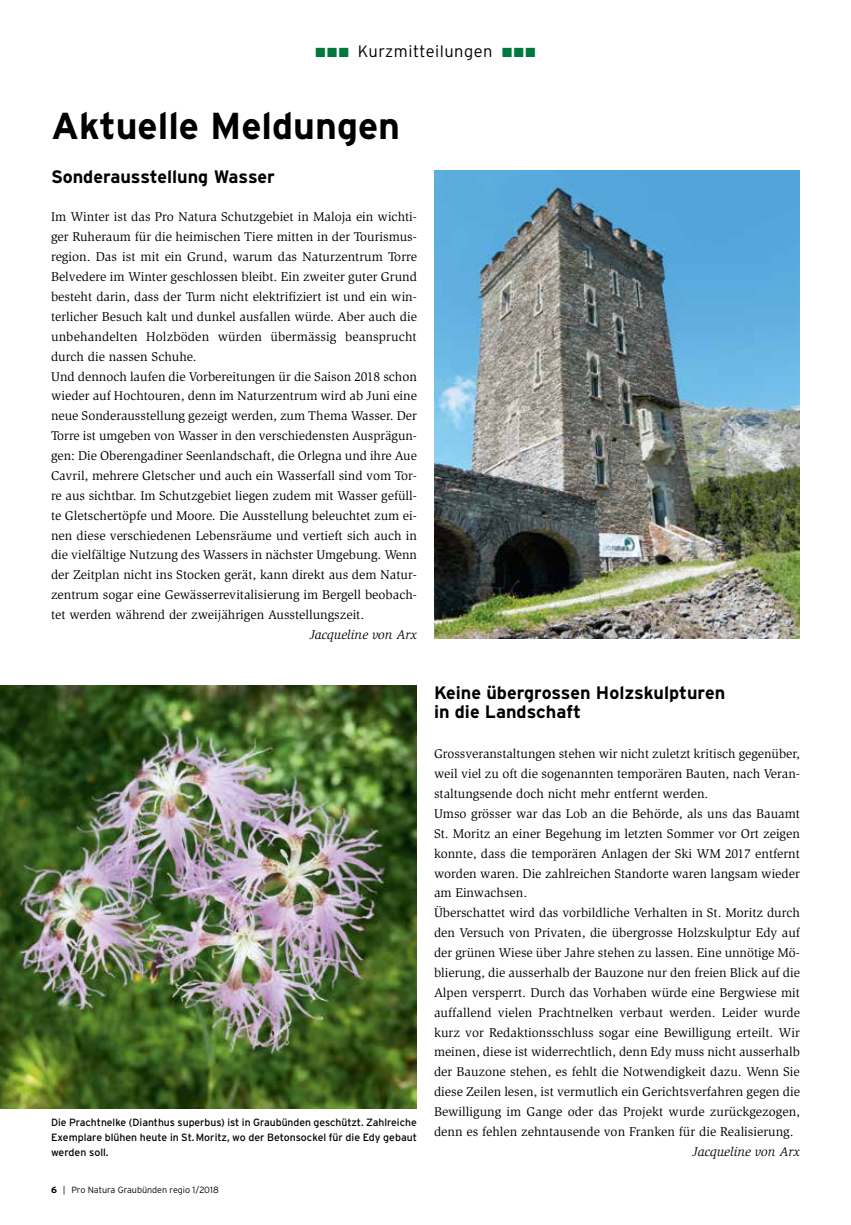
<style>
.page{position:relative;width:851px;height:1225px;background:#fff}
.page>*{position:absolute;margin:0;border:0;box-sizing:border-box;transform-origin:0 0}
.t1{font:700 37.5px "Interstate";color:#000}
.t2{font:700 18px/19.8px "Interstate";color:#000}
.t3{font:300 16.5px "Interstate";letter-spacing:.03em;color:#000}
.t4{font:13.05px/19.8px "Slimbach Std";color:#000}
.t5{font:italic 13.05px "Slimbach Std";color:#000}
.t6{font:10.5px/15px "Interstate";color:#000;text-align:justify}
.t7{font:300 9px "Interstate";color:#000}
.s1{color:#00783c}
.s2{font-weight:700}
</style>
<div class="page">
<img style="left:0;top:685px;width:417px;height:423px">
<img style="left:434px;top:170px;width:365px;height:469px">
<p class="t3" style="left:315px;top:41px;width:222px"><span class="s1">■■■</span> Kurzmitteilungen <span class="s1">■■■</span></p>
<h1 class="t1" style="left:51px;top:103px;width:350px">Aktuelle Meldungen</h1>
<h2 class="t2" style="left:51px;top:166px;width:225px">Sonderausstellung Wasser</h2>
<p class="t4" style="left:51px;top:207px;width:367px">Im Winter ist das Pro Natura Schutzgebiet in Maloja ein wichti&shy;ger Ruheraum für die heimischen Tiere mitten in der Tourismus&shy;region. Das ist mit ein Grund, warum das Naturzentrum Torre Belvedere im Winter geschlossen bleibt. Ein zweiter guter Grund besteht darin, dass der Turm nicht elektrifiziert ist und ein win&shy;terlicher Besuch kalt und dunkel ausfallen würde. Aber auch die unbehandelten Holzböden würden übermässig beansprucht durch die nassen Schuhe.<br>Und dennoch laufen die Vorbereitungen ür die Saison 2018 schon wieder auf Hochtouren, denn im Naturzentrum wird ab Juni eine neue Sonderausstellung gezeigt werden, zum Thema Wasser. Der Torre ist umgeben von Wasser in den verschiedensten Ausprägun&shy;gen: Die Oberengadiner Seenlandschaft, die Orlegna und ihre Aue Cavril, mehrere Gletscher und auch ein Wasserfall sind vom Tor&shy;re aus sichtbar. Im Schutzgebiet liegen zudem mit Wasser gefüll&shy;te Gletschertöpfe und Moore. Die Ausstellung beleuchtet zum ei&shy;nen diese verschiedenen Lebensräume und vertieft sich auch in die vielfältige Nutzung des Wassers in nächster Umgebung. Wenn der Zeitplan nicht ins Stocken gerät, kann direkt aus dem Natur&shy;zentrum sogar eine Gewässerrevitalisierung im Bergell beobach&shy;tet werden während der zweijährigen Ausstellungszeit.</p>
<p class="t5" style="left:309px;top:627px;width:109px">Jacqueline von Arx</p>
<p class="t6" style="left:51px;top:1114px;width:367px">Die Prachtnelke (Dianthus superbus) ist in Graubünden geschützt. Zahlreiche Exemplare blühen heute in St.Moritz, wo der Betonsockel für die Edy gebaut werden soll.</p>
<p class="t7" style="left:51px;top:1184px;width:169px"><span class="s2">6</span> | Pro Natura Graubünden regio 1/2018</p>
<h2 class="t2" style="left:434px;top:682px;width:293px">Keine übergrossen Holzskulpturen in die Landschaft</h2>
<p class="t4" style="left:434px;top:744px;width:367px">Grossveranstaltungen stehen wir nicht zuletzt kritisch gegenüber, weil viel zu oft die sogenannten temporären Bauten, nach Veran&shy;staltungsende doch nicht mehr entfernt werden.<br>Umso grösser war das Lob an die Behörde, als uns das Bauamt St. Moritz an einer Begehung im letzten Sommer vor Ort zeigen konnte, dass die temporären Anlagen der Ski WM 2017 entfernt worden waren. Die zahlreichen Standorte waren langsam wieder am Einwachsen.<br>Überschattet wird das vorbildliche Verhalten in St. Moritz durch den Versuch von Privaten, die übergrosse Holzskulptur Edy auf der grünen Wiese über Jahre stehen zu lassen. Eine unnötige Mö&shy;blierung, die ausserhalb der Bauzone nur den freien Blick auf die Alpen versperrt. Durch das Vorhaben würde eine Bergwiese mit auffallend vielen Prachtnelken verbaut werden. Leider wurde kurz vor Redaktionsschluss sogar eine Bewilligung erteilt. Wir meinen, diese ist widerrechtlich, denn Edy muss nicht ausserhalb der Bauzone stehen, es fehlt die Notwendigkeit dazu. Wenn Sie diese Zeilen lesen, ist vermutlich ein Gerichtsverfahren gegen die Bewilligung im Gange oder das Projekt wurde zurückgezogen, denn es fehlen zehntausende von Franken für die Realisierung.</p>
<p class="t5" style="left:692px;top:1144px;width:109px">Jacqueline von Arx</p>
</div>
